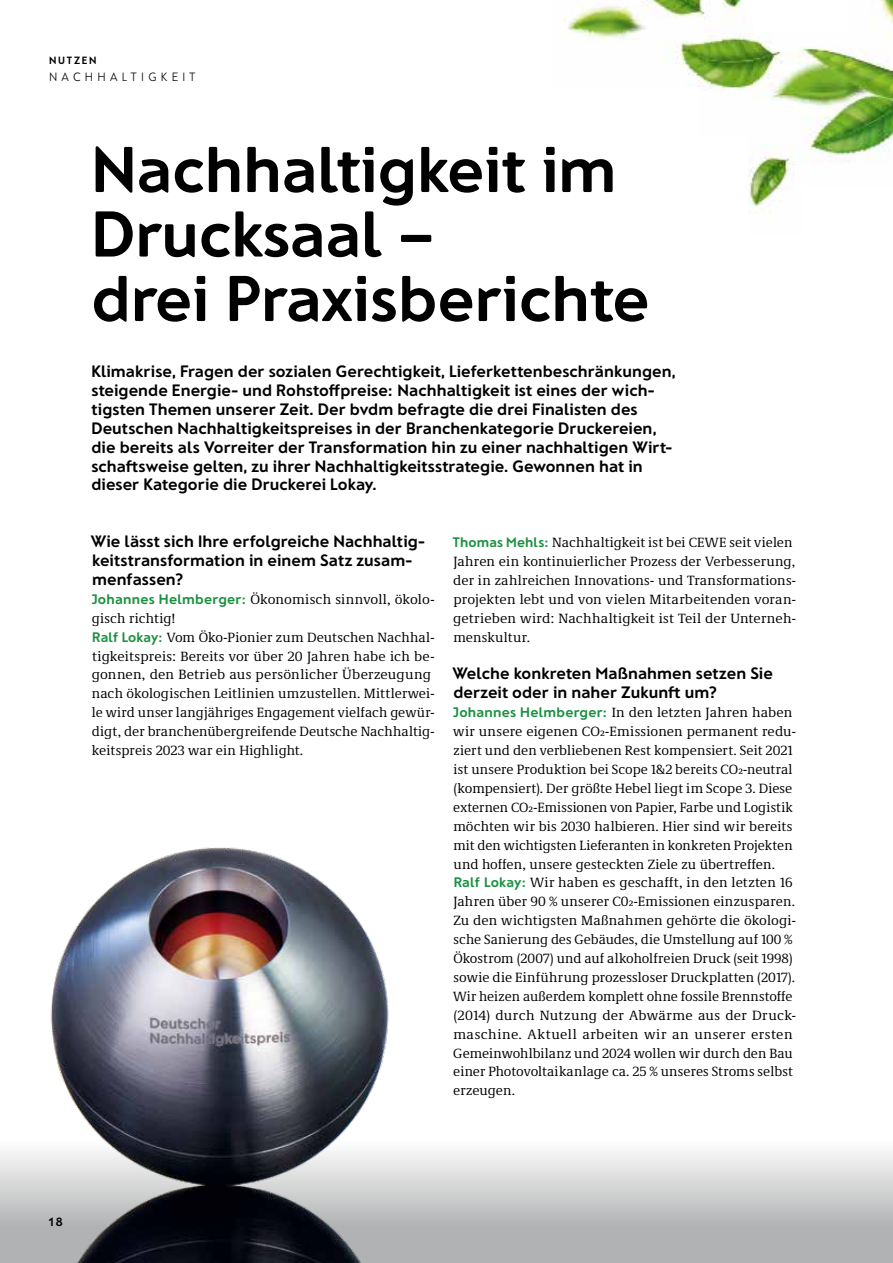
<style>
.page{position:relative;width:893px;height:1263px;background:#fff}
.page>*{position:absolute;margin:0;border:0;box-sizing:border-box;transform-origin:0 0}
.t1{font:700 64.5px/64.5px "Franz Sans";color:#000}
.t2{font:700 16.5px/18.9px "Franz Sans";letter-spacing:.005em;color:#000}
.t3{font:13.8px/18.9px "Demos Next Pro";letter-spacing:.01em;color:#000}
.t4{font:300 12px "Franz Sans";letter-spacing:.36em;color:#000}
.t5{font:700 12px "Franz Sans";color:#000}
.t6{font:700 10.5px "Franz Sans";letter-spacing:.175em;color:#000}
.s1{font-family:"Franz Sans";font-weight:700;color:#18903e}
</style>
<div class="page">
<img style="left:748px;top:38px;width:50px;height:175px">
<img style="left:798px;top:36px;width:95px;height:127px">
<img style="left:704px;top:0;width:48px;height:135px">
<img style="left:568px;top:0;width:136px;height:87px">
<img style="left:880px;top:0;width:13px;height:36px">
<div style="left:0;top:1140px;width:893px;height:123px;background:linear-gradient(to bottom,#f8f8f8,#a1a2a3)"></div>
<img style="left:0;top:847px;width:566px;height:416px">
<p class="t6" style="left:49px;top:55px;width:49px">NUTZEN</p>
<p class="t4" style="left:49px;top:70px;width:148px">NACHHALTIGKEIT</p>
<h1 class="t1" style="left:91px;top:138px;width:559px">Nachhaltigkeit im<br>Drucksaal –<br>drei Praxisberichte</h1>
<p class="t2" style="left:91px;top:362px;width:586px">Klimakrise, Fragen der sozialen Gerechtigkeit, Lieferkettenbeschränkungen, steigende Energie- und Rohstoffpreise: Nachhaltigkeit ist eines der wich&shy;tigsten Themen unserer Zeit. Der bvdm befragte die drei Finalisten des Deutschen Nachhaltigkeitspreises in der Branchenkategorie Druckereien, die bereits als Vorreiter der Transformation hin zu einer nachhaltigen Wirt&shy;schaftsweise gelten, zu ihrer Nachhaltigkeitsstrategie. Gewonnen hat in dieser Kategorie die Druckerei Lokay.</p>
<p class="t2" style="left:91px;top:532px;width:336px">Wie lässt sich Ihre erfolgreiche Nachhaltig&shy;keitstransformation in einem Satz zusam&shy;menfassen?</p>
<p class="t3" style="left:92px;top:589px;width:344px"><span class="s1">Johannes Helmberger:</span> Ökonomisch sinnvoll, ökolo&shy;gisch richtig!<br><span class="s1">Ralf Lokay:</span> Vom Öko-Pionier zum Deutschen Nachhal&shy;tigkeitspreis: Bereits vor über 20 Jahren habe ich be&shy;gonnen, den Betrieb aus persönlicher Überzeugung nach ökologischen Leitlinien umzustellen. Mittlerwei&shy;le wird unser langjähriges Engagement vielfach gewür&shy;digt, der branchenübergreifende Deutsche Nachhaltig&shy;keitspreis 2023 war ein Highlight.</p>
<p class="t3" style="left:453px;top:532px;width:345px"><span class="s1">Thomas Mehls:</span> Nachhaltigkeit ist bei CEWE seit vielen Jahren ein kontinuierlicher Prozess der Verbesserung, der in zahlreichen Innovations- und Transformations&shy;projekten lebt und von vielen Mitarbeitenden voran&shy;getrieben wird: Nachhaltigkeit ist Teil der Unterneh&shy;menskultur.</p>
<p class="t2" style="left:452px;top:664px;width:322px">Welche konkreten Maßnahmen setzen Sie derzeit oder in naher Zukunft um?</p>
<p class="t3" style="left:453px;top:702px;width:344px"><span class="s1">Johannes Helmberger:</span> In den letzten Jahren haben wir unsere eigenen CO2-Emissionen permanent redu&shy;ziert und den verbliebenen Rest kompensiert. Seit 2021 ist unsere Produktion bei Scope 1&amp;2 bereits CO2-neutral (kompensiert). Der größte Hebel liegt im Scope 3. Diese externen CO2-Emissionen von Papier, Farbe und Logistik möchten wir bis 2030 halbieren. Hier sind wir bereits mit den wichtigsten Lieferanten in konkreten Projekten und hoffen, unsere gesteckten Ziele zu übertreffen.<br><span class="s1">Ralf Lokay:</span> Wir haben es geschafft, in den letzten 16<br>Jahren über 90 % unserer C02-Emissionen einzusparen.<br>Zu den wichtigsten Maßnahmen gehörte die ökologi&shy;sche Sanierung des Gebäudes, die Umstellung auf 100 % Ökostrom (2007) und auf alkoholfreien Druck (seit 1998) sowie die Einführung prozessloser Druckplatten (2017).<br>Wir heizen außerdem komplett ohne fossile Brennstoffe (2014) durch Nutzung der Abwärme aus der Druck&shy;maschine. Aktuell arbeiten wir an unserer ersten Gemeinwohlbilanz und 2024 wollen wir durch den Bau einer Photovoltaikanlage ca. 25 % unseres Stroms selbst erzeugen.</p>
<p class="t5" style="left:49px;top:1215px;width:16px">18</p>
</div>
